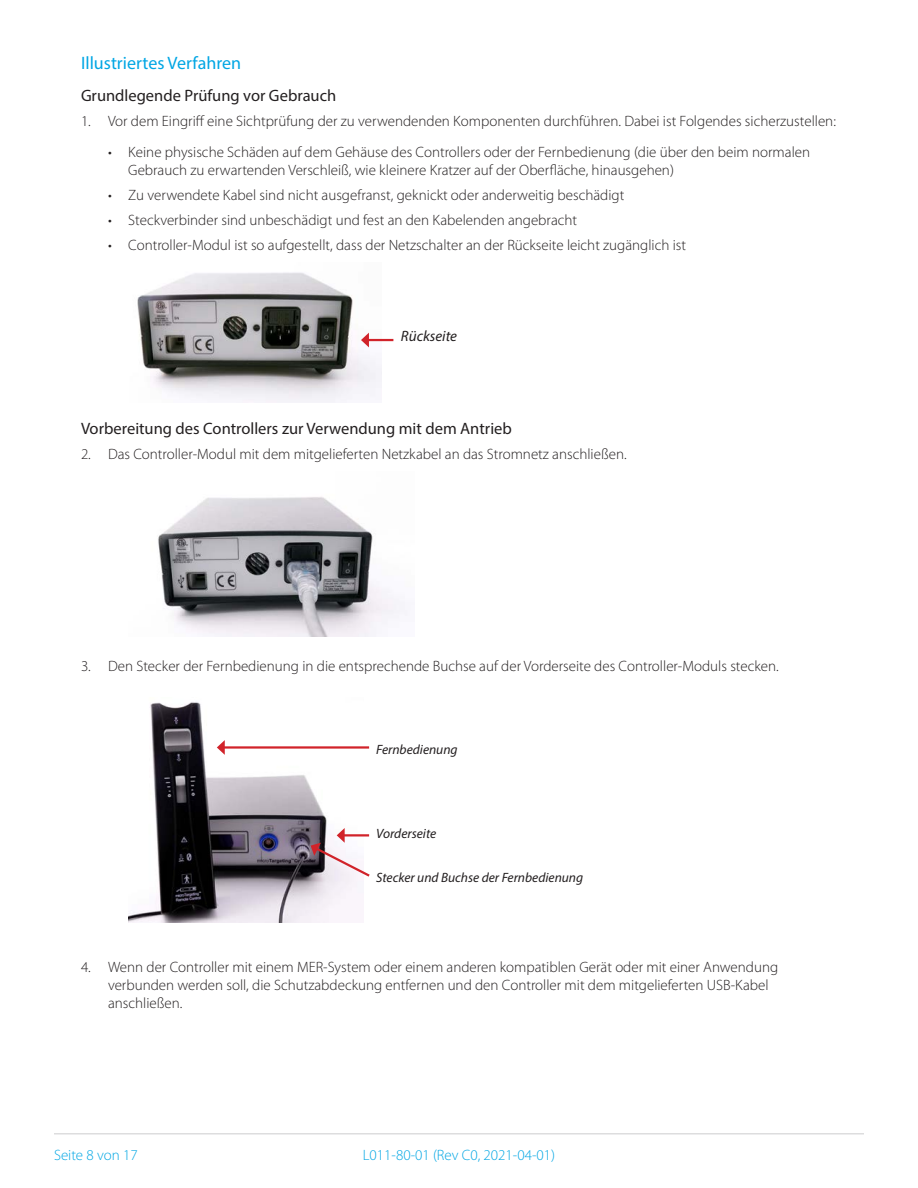
<style>
.page{position:relative;width:918px;height:1188px;background:#fff}
.page>*{position:absolute;margin:0;border:0;box-sizing:border-box;transform-origin:0 0}
.Heading1{font:18px "Myriad Pro";color:#00a6e4}
.Heading2{font:16.5px "Myriad Pro";color:#231f20}
.t1{font:300 15px/18px "Myriad Pro";color:#231f20}
.t2{font:300 15px "Myriad Pro";color:#00a6e4}
.t3{font:italic 15px "Myriad Pro";color:#231f20}
.t4{font:italic 13.5px "Myriad Pro";color:#231f20}
</style>
<div class="page">
<hr style="left:54px;top:1133px;width:810px;height:2px;background:#ddddde">
<img style="left:158px;top:497px;width:249px;height:140px">
<img style="left:137px;top:272px;width:244px;height:131px">
<hr style="left:367px;top:339px;width:26px;height:2px;background:#d1232a">
<svg style="left:361px;top:333px;width:8px;height:14px"></svg>
<img style="left:128px;top:702px;width:230px;height:221px">
<hr style="left:223px;top:746px;width:146px;height:3px;background:#d1232a">
<svg style="left:217px;top:740px;width:8px;height:15px"></svg>
<svg style="left:311px;top:828px;width:59px;height:51px"></svg>
<p class="Heading1" style="left:81px;top:51px;width:162px">Illustriertes Verfahren</p>
<p class="Heading2" style="left:81px;top:85px;width:257px">Grundlegende Prüfung vor Gebrauch</p>
<p class="t1" style="left:81px;top:112px;width:756px">1. Vor dem Eingriff eine Sichtprüfung der zu verwendenden Komponenten durchführen. Dabei ist Folgendes sicherzustellen:</p>
<p class="t1" style="left:128px;top:143px;width:683px;text-indent:-20px">• Keine physische Schäden auf dem Gehäuse des Controllers oder der Fernbedienung (die über den beim normalen<br>Gebrauch zu erwartenden Verschleiß, wie kleinere Kratzer auf der Oberfläche, hinausgehen)</p>
<p class="t1" style="left:108px;top:186px;width:518px">• Zu verwendete Kabel sind nicht ausgefranst, geknickt oder anderweitig beschädigt</p>
<p class="t1" style="left:108px;top:211px;width:471px">• Steckverbinder sind unbeschädigt und fest an den Kabelenden angebracht</p>
<p class="t1" style="left:108px;top:235px;width:580px">• Controller-Modul ist so aufgestellt, dass der Netzschalter an der Rückseite leicht zugänglich ist</p>
<p class="t3" style="left:401px;top:327px;width:58px">Rückseite</p>
<p class="Heading2" style="left:81px;top:419px;width:432px">Vorbereitung des Controllers zur Verwendung mit dem Antrieb</p>
<p class="t1" style="left:81px;top:445px;width:547px">2. Das Controller-Modul mit dem mitgelieferten Netzkabel an das Stromnetz anschließen.</p>
<p class="t1" style="left:81px;top:657px;width:699px">3. Den Stecker der Fernbedienung in die entsprechende Buchse auf der Vorderseite des Controller-Moduls stecken.</p>
<p class="t4" style="left:376px;top:741px;width:83px">Fernbedienung</p>
<p class="t4" style="left:376px;top:826px;width:62px">Vorderseite</p>
<p class="t4" style="left:376px;top:869px;width:209px">Stecker und Buchse der Fernbedienung</p>
<p class="t1" style="left:108px;top:958px;width:672px;text-indent:-27px">4. Wenn der Controller mit einem MER-System oder einem anderen kompatiblen Gerät oder mit einer Anwendung verbunden werden soll, die Schutzabdeckung entfernen und den Controller mit dem mitgelieferten USB-Kabel anschließen.</p>
<p class="t2" style="left:54px;top:1145px;width:85px">Seite 8 von 17</p>
<p class="t2" style="left:363px;top:1146px;width:194px">L011-80-01 (Rev C0, 2021-04-01)</p>
</div>
